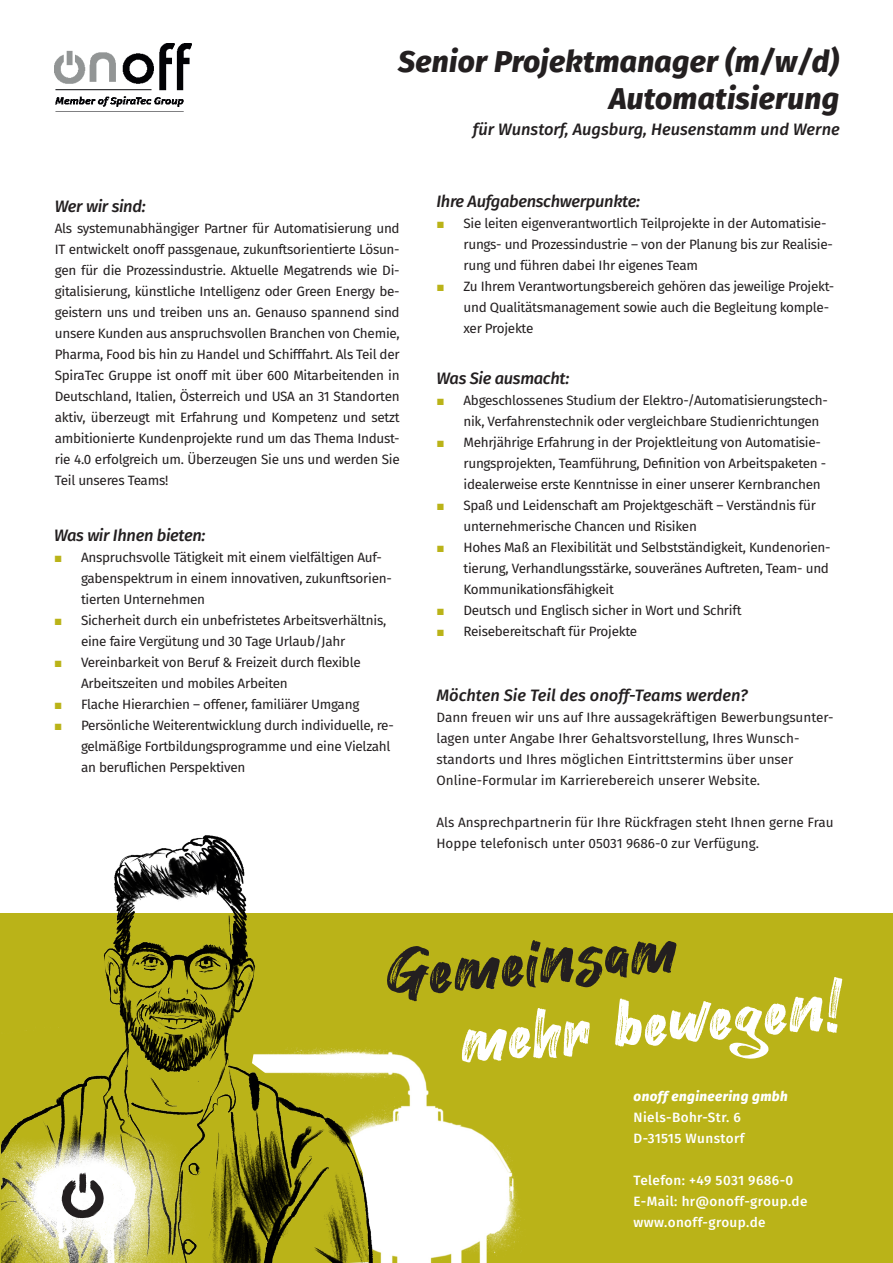
<style>
.page{position:relative;width:893px;height:1263px;background:#fff}
.page>*{position:absolute;margin:0;border:0;box-sizing:border-box;transform-origin:0 0}
.t1{font:75px "Hey August";color:#fff}
.t2{font:75px "Hey August";color:#231f20}
.t3{font:italic 800 30px/37.3px "Fira Sans";letter-spacing:.01em;color:#231f20;text-align:right}
.t4{font:italic 500 16.5px "Fira Sans";color:#231f20}
.t5{font:italic 500 16.5px "Fira Sans";letter-spacing:-.02em;color:#231f20}
.t6{font:13.5px/21px "Fira Sans";letter-spacing:-.02em;color:#231f20}
.t7{font:13.5px/21px "Fira Sans";color:#231f20}
.t8{font:500 13.5px/21px "Fira Sans";letter-spacing:.03em;color:#fff}
.t9{font:italic 800 13.5px "Fira Sans";letter-spacing:.03em;color:#fff}
.s1{font-family:"Arial";color:#bab318}
</style>
<div class="page">
<div style="left:0;top:913px;width:893px;height:350px;background:#bab318"></div>
<img style="left:54px;top:43px;width:137px;height:69px">
<img style="left:394px;top:1052px;width:127px;height:211px">
<img style="left:21px;top:835px;width:373px;height:428px">
<img style="left:0;top:1121px;width:217px;height:142px">
<svg style="left:62px;top:1172px;width:42px;height:46px;background:#9c9b9b"></svg>
<h2 class="t3" style="left:398px;top:40px;width:442px">Senior Projektmanager (m/w/d)<br>Automatisierung</h2>
<p class="t4" style="left:473px;top:116px;width:368px">für Wunstorf, Augsburg, Heusenstamm und Werne</p>
<p class="t5" style="left:55px;top:193px;width:92px">Wer wir sind:</p>
<p class="t6" style="left:55px;top:218px;width:346px;text-align:justify">Als systemunabhängiger Partner für Automatisierung und IT entwickelt onoff passgenaue, zukunftsorientierte Lösun&shy;gen für die Prozessindustrie. Aktuelle Megatrends wie Di&shy;gitalisierung, künstliche Intelligenz oder Green Energy be&shy;geistern uns und treiben uns an. Genauso spannend sind unsere Kunden aus anspruchsvollen Branchen von Chemie, Pharma, Food bis hin zu Handel und Schifffahrt. Als Teil der SpiraTec Gruppe ist onoff mit über 600 Mitarbeitenden in Deutschland, Italien, Österreich und USA an 31 Standorten aktiv, überzeugt mit Erfahrung und Kompetenz und setzt ambitionierte Kundenprojekte rund um das Thema Indust&shy;rie 4.0 erfolgreich um. Überzeugen Sie uns und werden Sie Teil unseres Teams!</p>
<p class="t5" style="left:54px;top:522px;width:153px">Was wir Ihnen bieten:</p>
<p class="t6" style="left:81px;top:546px;width:312px;text-indent:-27px"><span class="s1">■</span> Anspruchsvolle Tätigkeit mit einem vielfältigen Auf&shy;gabenspektrum in einem innovativen, zukunftsorien&shy;tierten Unternehmen</p>
<p class="t6" style="left:81px;top:609px;width:307px;text-indent:-27px"><span class="s1">■</span> Sicherheit durch ein unbefristetes Arbeitsverhältnis, eine faire Vergütung und 30 Tage Urlaub/Jahr</p>
<p class="t6" style="left:81px;top:651px;width:281px;text-indent:-27px"><span class="s1">■</span> Vereinbarkeit von Beruf &amp; Freizeit durch flexible<br>Arbeitszeiten und mobiles Arbeiten</p>
<p class="t6" style="left:54px;top:693px;width:307px"><span class="s1">■</span> Flache Hierarchien – offener, familiärer Umgang</p>
<p class="t6" style="left:81px;top:714px;width:314px;text-indent:-27px"><span class="s1">■</span> Persönliche Weiterentwicklung durch individuelle, re&shy;gelmäßige Fortbildungsprogramme und eine Vielzahl an beruflichen Perspektiven</p>
<p class="t5" style="left:436px;top:188px;width:205px">Ihre Aufgabenschwerpunkte:</p>
<p class="t6" style="left:463px;top:213px;width:371px;text-indent:-27px"><span class="s1">■</span> Sie leiten eigenverantwortlich Teilprojekte in der Automatisie&shy;rungs- und Prozessindustrie – von der Planung bis zur Realisie&shy;rung und führen dabei Ihr eigenes Team</p>
<p class="t6" style="left:463px;top:276px;width:372px;text-indent:-27px"><span class="s1">■</span> Zu Ihrem Verantwortungsbereich gehören das jeweilige Projekt&shy;und Qualitätsmanagement sowie auch die Begleitung komple&shy;xer Projekte</p>
<p class="t5" style="left:436px;top:365px;width:134px">Was Sie ausmacht:</p>
<p class="t6" style="left:463px;top:390px;width:366px;text-indent:-27px"><span class="s1">■</span> Abgeschlossenes Studium der Elektro-/Automatisierungstech&shy;nik, Verfahrenstechnik oder vergleichbare Studienrichtungen</p>
<p class="t6" style="left:463px;top:432px;width:364px;text-indent:-27px"><span class="s1">■</span> Mehrjährige Erfahrung in der Projektleitung von Automatisie&shy;rungsprojekten, Teamführung, Definition von Arbeitspaketen - idealerweise erste Kenntnisse in einer unserer Kernbranchen</p>
<p class="t6" style="left:463px;top:495px;width:354px;text-indent:-27px"><span class="s1">■</span> Spaß und Leidenschaft am Projektgeschäft – Verständnis für unternehmerische Chancen und Risiken</p>
<p class="t6" style="left:463px;top:537px;width:369px;text-indent:-27px"><span class="s1">■</span> Hohes Maß an Flexibilität und Selbstständigkeit, Kundenorien&shy;tierung, Verhandlungsstärke, souveränes Auftreten, Team- und<br>Kommunikationsfähigkeit</p>
<p class="t6" style="left:436px;top:600px;width:307px"><span class="s1">■</span> Deutsch und Englisch sicher in Wort und Schrift</p>
<p class="t6" style="left:436px;top:621px;width:202px"><span class="s1">■</span> Reisebereitschaft für Projekte</p>
<p class="t4" style="left:436px;top:682px;width:313px">Möchten Sie Teil des onoff-Teams werden?</p>
<p class="t7" style="left:436px;top:706px;width:399px">Dann freuen wir uns auf Ihre aussagekräftigen Bewerbungsunter&shy;lagen unter Angabe Ihrer Gehaltsvorstellung, Ihres Wunsch&shy;standorts und Ihres möglichen Eintrittstermins über unser Online-Formular im Karrierebereich unserer Website.</p>
<p class="t7" style="left:436px;top:812px;width:399px">Als Ansprechpartnerin für Ihre Rückfragen steht Ihnen gerne Frau<br>Hoppe telefonisch unter 05031 9686-0 zur Verfügung.</p>
<h1 class="t2" style="left:383px;top:934px;width:294px;rotate:-5deg">Gemeinsam</h1>
<h1 class="t1" style="left:458px;top:999px;width:382px;rotate:-5deg">mehr bewegen!</h1>
<p class="t9" style="left:634px;top:1085px;width:156px">onoff engineering gmbh</p>
<p class="t8" style="left:634px;top:1106px;width:112px">Niels-Bohr-Str. 6<br>D-31515 Wunstorf</p>
<p class="t8" style="left:634px;top:1169px;width:175px">Telefon: +49 5031 9686-0<br>E-Mail: hr@onoff-group.de www.onoff-group.de</p>
</div>
